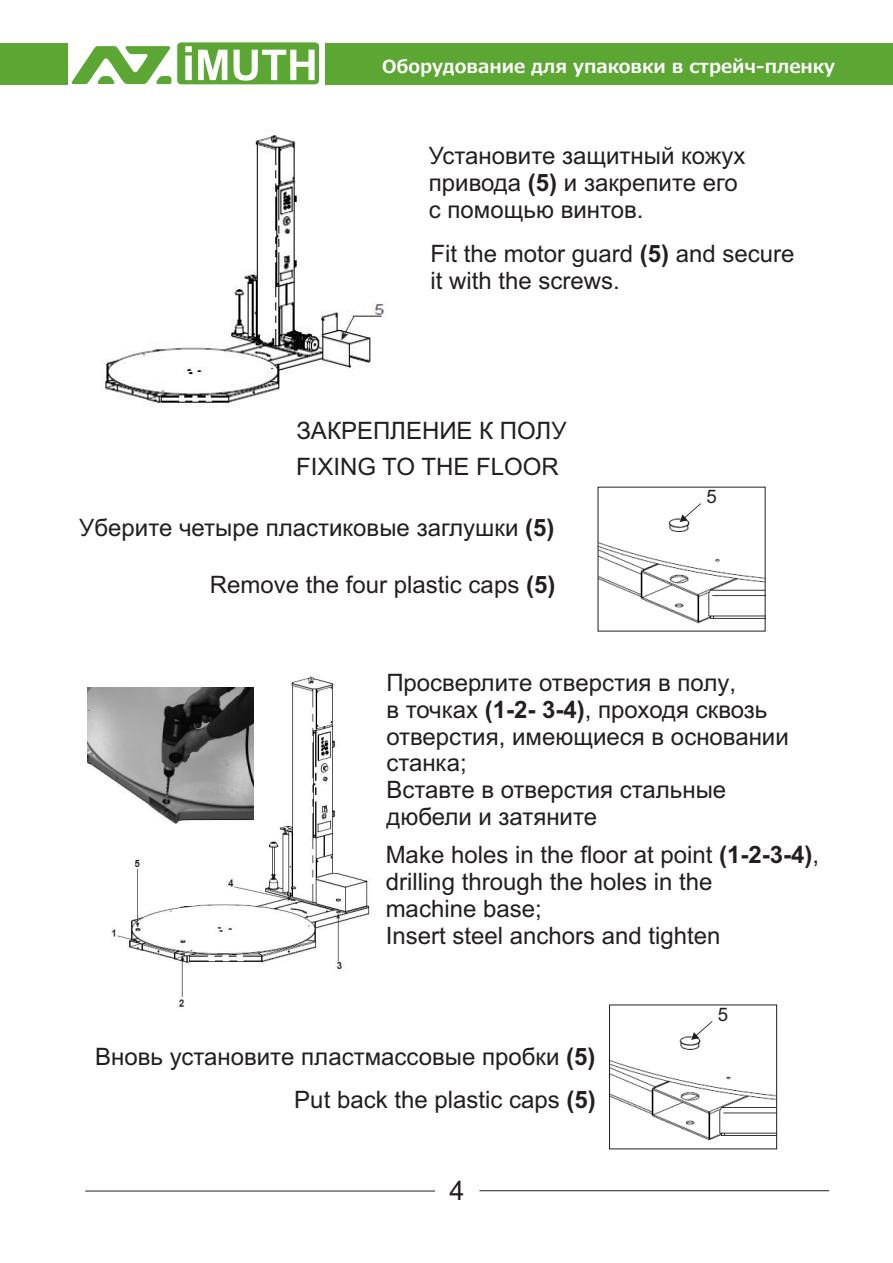
<style>
.page{position:relative;width:893px;height:1263px;background:#fff}
.page>*{position:absolute;margin:0;border:0;box-sizing:border-box;transform-origin:0 0}
.t1{font:27px "Arial";color:#231f20}
.t2{font:24px/26.8px "Arial";color:#231f20}
.t3{font:18.6px "Arial";color:#231f20}
.t4{font:700 18px "Meiryo";color:#fff}
.s1{font-weight:700}
</style>
<div class="page">
<svg style="left:71px;top:42px;width:248px;height:42px"></svg>
<div style="left:0;top:43px;width:67px;height:41px;background:#5ca633"></div>
<div style="left:325px;top:43px;width:568px;height:41px;background:#5ca633"></div>
<hr style="left:85px;top:1190px;width:350px;height:1px;background:#231f20">
<hr style="left:479px;top:1190px;width:350px;height:1px;background:#231f20">
<img style="left:101px;top:130px;width:284px;height:277px">
<img style="left:600px;top:518px;width:164px;height:106px">
<svg style="left:680px;top:503px;width:21px;height:19px"></svg>
<img style="left:112px;top:676px;width:258px;height:332px">
<img style="left:87px;top:687px;width:167px;height:138px">
<img style="left:611px;top:1036px;width:164px;height:105px">
<div style="left:609px;top:1004px;width:168px;height:145px;border:1px solid #231f20"></div>
<svg style="left:691px;top:1021px;width:21px;height:19px"></svg>
<p class="t4" style="left:382px;top:57px;width:455px">Оборудование для упаковки в стрейч-пленку</p>
<p class="t2" style="left:429px;top:144px;width:318px">Установите защитный кожух привода <span class="s1">(5)</span> и закрепите его с помощью винтов.</p>
<p class="t2" style="left:430px;top:243px;width:366px">Fit the motor guard <span class="s1">(5)</span> and secure it with the screws.</p>
<p class="t2" style="left:296px;top:415px;width:272px;line-height:35.7px">ЗАКРЕПЛЕНИЕ К ПОЛУ<br>FIXING TO THE FLOOR</p>
<p class="t2" style="left:79px;top:517px;width:477px">Уберите четыре пластиковые заглушки <span class="s1">(5)</span></p>
<p class="t2" style="left:210px;top:573px;width:347px">Remove the four plastic caps <span class="s1">(5)</span></p>
<p class="t3" style="left:706px;top:490px;width:12px">5</p>
<p class="t2" style="left:386px;top:671px;width:404px">Просверлите отверстия в полу,<br>в точках <span class="s1">(1-2- 3-4)</span>, проходя сквозь отверстия, имеющиеся в основании станка;<br>Вставте в отверстия стальные дюбели и затяните</p>
<p class="t2" style="left:386px;top:843px;width:435px">Make holes in the floor at point <span class="s1">(1-2-3-4)</span>, drilling through the holes in the<br>machine base;<br>Insert steel anchors and tighten</p>
<p class="t2" style="left:95px;top:1037px;width:502px;line-height:43.2px;text-align:right">Вновь установите пластмассовые пробки <span class="s1">(5)<br></span>Put back the plastic caps <span class="s1">(5)</span></p>
<p class="t1" style="left:450px;top:1180px;width:17px">4</p>
<p class="t3" style="left:718px;top:1007px;width:12px">5</p>
</div>
